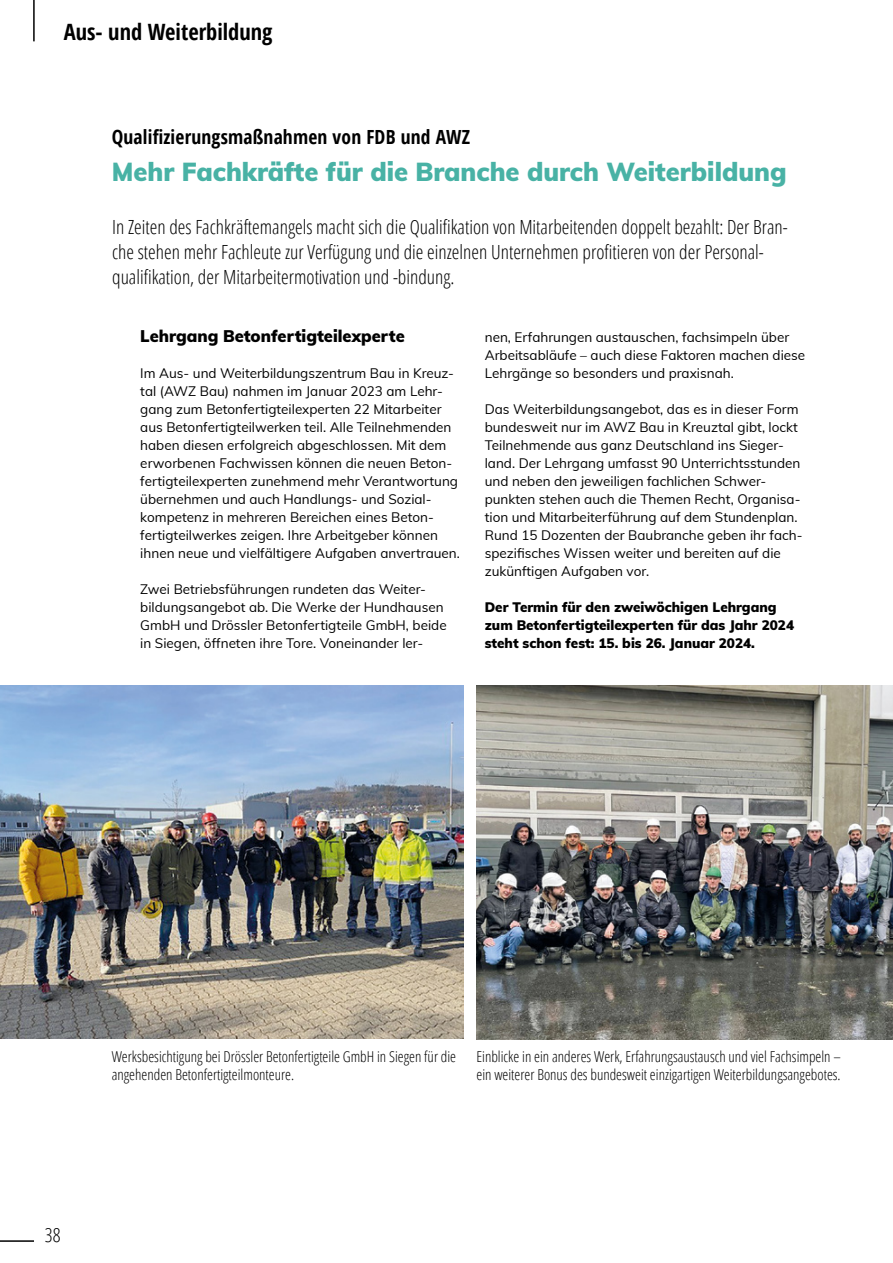
<style>
.page{position:relative;width:893px;height:1263px;background:#fff}
.page>*{position:absolute;margin:0;border:0;box-sizing:border-box;transform-origin:0 0}
.t1{font:900 25.5px "Muli";color:#48b2a5}
.t2{font:700 condensed 22.5px "Open Sans";color:#000}
.t3{font:300 condensed 19.5px/24.8px "Open Sans";color:#000}
.t4{font:700 condensed 19.5px "Open Sans";letter-spacing:.01em;color:#000}
.t5{font:900 16.5px "Muli";color:#000}
.t6{font:300 condensed 15px/18px "Open Sans";color:#000}
.t7{font:13.5px/18px "Muli";color:#000}
.t8{font:900 13.5px/18px "Muli";color:#000}
</style>
<div class="page">
<img style="left:0;top:685px;width:463px;height:354px">
<img style="left:476px;top:685px;width:417px;height:354px">
<hr style="left:0;top:1240px;width:34px;height:2px;background:#000">
<hr style="left:33px;top:0;width:2px;height:41px;background:#000">
<h2 class="t2" style="left:64px;top:16px;width:210px">Aus- und Weiterbildung</h2>
<h3 class="t4" style="left:112px;top:123px;width:360px">Qualifizierungsmaßnahmen von FDB und AWZ</h3>
<h1 class="t1" style="left:112px;top:153px;width:676px">Mehr Fachkräfte für die Branche durch Weiterbildung</h1>
<p class="t3" style="left:112px;top:214px;width:677px">In Zeiten des Fachkräftemangels macht sich die Qualifikation von Mitarbeitenden doppelt bezahlt: Der Bran&shy;che stehen mehr Fachleute zur Verfügung und die einzelnen Unternehmen profitieren von der Personal&shy;qualifikation, der Mitarbeitermotivation und -bindung.</p>
<p class="t5" style="left:140px;top:324px;width:266px">Lehrgang Betonfertigteilexperte</p>
<p class="t7" style="left:140px;top:363px;width:321px">Im Aus- und Weiterbildungszentrum Bau in Kreuz&shy;tal (AWZ Bau) nahmen im Januar 2023 am Lehr&shy;gang zum Betonfertigteilexperten 22 Mitarbeiter aus Betonfertigteilwerken teil. Alle Teilnehmenden haben diesen erfolgreich abgeschlossen. Mit dem erworbenen Fachwissen können die neuen Beton&shy;fertigteilexperten zunehmend mehr Verantwortung übernehmen und auch Handlungs- und Sozial&shy;kompetenz in mehreren Bereichen eines Beton&shy;fertigteilwerkes zeigen. Ihre Arbeitgeber können ihnen neue und vielfältigere Aufgaben anvertrauen.</p>
<p class="t7" style="left:140px;top:579px;width:308px">Zwei Betriebsführungen rundeten das Weiter&shy;bildungsangebot ab. Die Werke der Hundhausen GmbH und Drössler Betonfertigteile GmbH, beide in Siegen, öffneten ihre Tore. Voneinander ler-</p>
<p class="t7" style="left:485px;top:327px;width:322px">nen, Erfahrungen austauschen, fachsimpeln über<br>Arbeitsabläufe – auch diese Faktoren machen diese<br>Lehrgänge so besonders und praxisnah.</p>
<p class="t7" style="left:485px;top:399px;width:319px">Das Weiterbildungsangebot, das es in dieser Form bundesweit nur im AWZ Bau in Kreuztal gibt, lockt Teilnehmende aus ganz Deutschland ins Sieger&shy;land. Der Lehrgang umfasst 90 Unterrichtsstunden und neben den jeweiligen fachlichen Schwer&shy;punkten stehen auch die Themen Recht, Organisa&shy;tion und Mitarbeiterführung auf dem Stundenplan.<br>Rund 15 Dozenten der Baubranche geben ihr fach&shy;spezifisches Wissen weiter und bereiten auf die zukünftigen Aufgaben vor.</p>
<p class="t8" style="left:485px;top:597px;width:311px">Der Termin für den zweiwöchigen Lehrgang zum Betonfertigteilexperten für das Jahr 2024 steht schon fest: 15. bis 26. Januar 2024.</p>
<p class="t6" style="left:112px;top:1047px;width:346px">Werksbesichtigung bei Drössler Betonfertigteile GmbH in Siegen für die angehenden Betonfertigteilmonteure.</p>
<p class="t6" style="left:476px;top:1047px;width:366px">Einblicke in ein anderes Werk, Erfahrungsaustausch und viel Fachsimpeln – ein weiterer Bonus des bundesweit einzigartigen Weiterbildungsangebotes.</p>
<h3 class="t3" style="left:45px;top:1221px;width:17px">38</h3>
</div>
